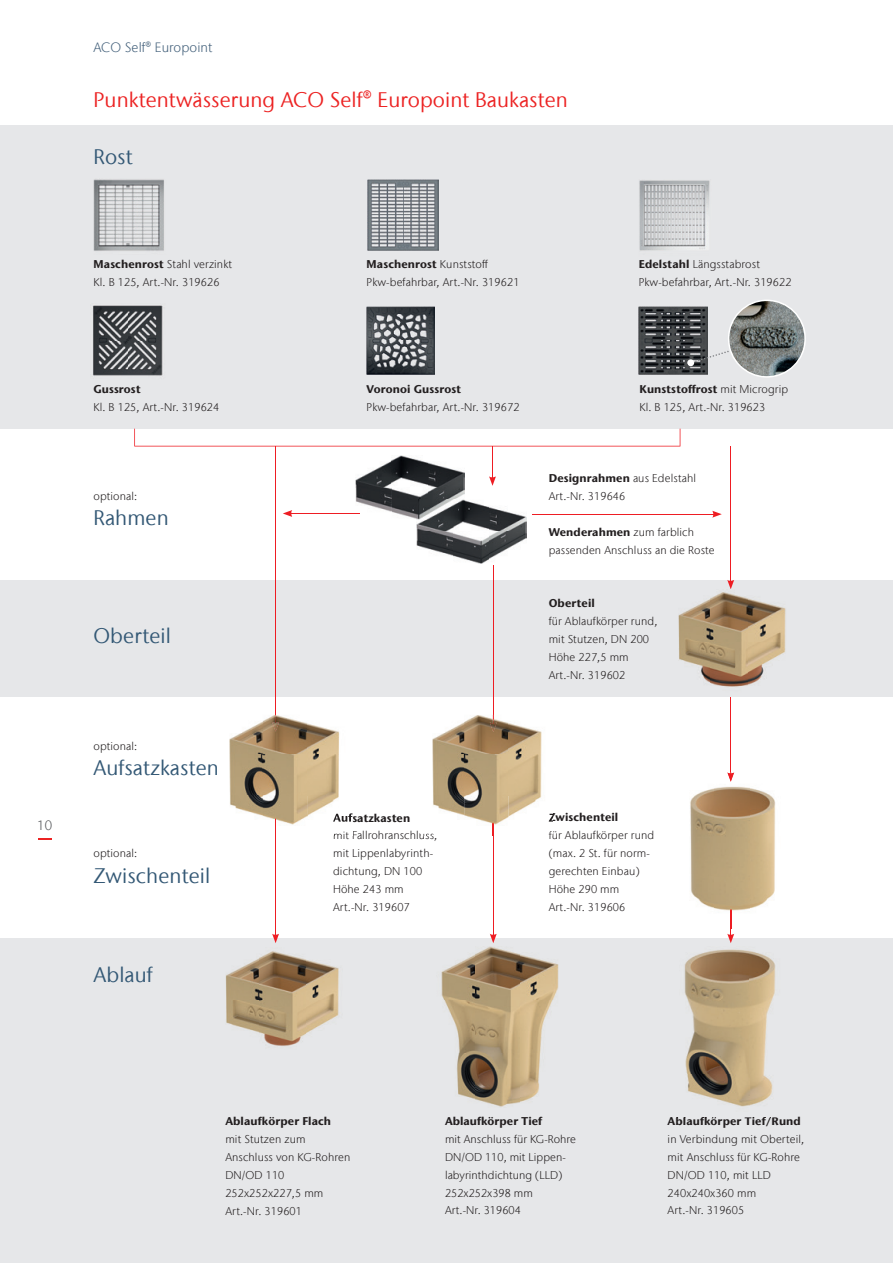
<style>
.page{position:relative;width:893px;height:1263px;background:#fff}
.page>*{position:absolute;margin:0;border:0;box-sizing:border-box;transform-origin:0 0}
.t1{font:21px "Stone Sans IIITC Com";letter-spacing:.005em;color:#335875}
.t2{font:21px "Stone Sans IIITC Com";letter-spacing:.005em;color:#ec2323}
.t3{font:300 13.5px "Stone Sans IIITC Com";letter-spacing:.005em;color:#44617b}
.t4{font:300 13.5px "Stone Sans IIITC Com";color:#545659}
.t5{font:300 11.25px/17.9px "Stone Sans IIITC Com";letter-spacing:.01em;color:#231f20}
.t6{font:700 11.25px "Stone Sans IIITC Com";letter-spacing:.01em;color:#231f20}
.s1{font-weight:700}
</style>
<div class="page">
<svg style="left:38px;top:838px;width:13px;height:1px"></svg>
<hr style="left:730px;top:692px;width:1px;height:83px;background:#ee1d23">
<div style="left:0;top:125px;width:893px;height:304px;background:#e6e7e9"></div>
<div style="left:0;top:580px;width:893px;height:117px;background:#e6e7e9"></div>
<div style="left:0;top:938px;width:893px;height:325px;background:#e6e7e9"></div>
<svg style="left:134px;top:429px;width:546px;height:17px"></svg>
<hr style="left:492px;top:446px;width:1px;height:33px;background:#ee1d23">
<svg style="left:489px;top:476px;width:7px;height:10px"></svg>
<hr style="left:730px;top:446px;width:1px;height:136px;background:#ee1d23">
<hr style="left:493px;top:566px;width:1px;height:159px;background:#ee1d23">
<hr style="left:730px;top:888px;width:1px;height:48px;background:#ee1d23">
<svg style="left:727px;top:934px;width:7px;height:9px"></svg>
<hr style="left:493px;top:808px;width:1px;height:128px;background:#ee1d23">
<svg style="left:490px;top:934px;width:7px;height:9px"></svg>
<hr style="left:275px;top:808px;width:1px;height:128px;background:#ee1d23">
<svg style="left:272px;top:934px;width:7px;height:9px"></svg>
<hr style="left:275px;top:446px;width:1px;height:278px;background:#ee1d23">
<hr style="left:290px;top:513px;width:69px;height:1px;background:#ee1d23">
<svg style="left:283px;top:510px;width:9px;height:7px"></svg>
<hr style="left:532px;top:514px;width:183px;height:1px;background:#ee1d23">
<svg style="left:712px;top:511px;width:10px;height:7px"></svg>
<img style="left:690px;top:772px;width:86px;height:157px">
<svg style="left:727px;top:772px;width:7px;height:10px"></svg>
<img style="left:730px;top:888px;width:1px;height:41px">
<img style="left:678px;top:592px;width:108px;height:95px">
<svg style="left:727px;top:580px;width:7px;height:9px"></svg>
<img style="left:432px;top:715px;width:117px;height:120px">
<img style="left:420px;top:831px;width:16px;height:4px">
<svg style="left:549px;top:813px;width:4px;height:9px"></svg>
<svg style="left:549px;top:831px;width:4px;height:4px"></svg>
<svg style="left:490px;top:715px;width:7px;height:17px"></svg>
<svg style="left:493px;top:808px;width:1px;height:27px"></svg>
<img style="left:229px;top:715px;width:111px;height:110px">
<img style="left:333px;top:813px;width:20px;height:9px">
<img style="left:334px;top:831px;width:15px;height:4px">
<svg style="left:275px;top:808px;width:1px;height:17px"></svg>
<svg style="left:272px;top:715px;width:7px;height:16px"></svg>
<img style="left:441px;top:947px;width:118px;height:160px">
<img style="left:676px;top:949px;width:102px;height:169px">
<img style="left:225px;top:951px;width:114px;height:95px">
<img style="left:93px;top:179px;width:71px;height:72px">
<img style="left:368px;top:180px;width:70px;height:70px">
<img style="left:366px;top:307px;width:68px;height:68px">
<img style="left:639px;top:307px;width:53px;height:68px">
<img style="left:639px;top:180px;width:71px;height:80px">
<img style="left:93px;top:305px;width:70px;height:71px">
<div style="left:687px;top:359px;width:7px;height:7px;background:#fff;border-radius:50%"></div>
<svg style="left:692px;top:300px;width:114px;height:78px"></svg>
<img style="left:355px;top:456px;width:110px;height:32px">
<img style="left:355px;top:488px;width:73px;height:31px">
<img style="left:428px;top:488px;width:37px;height:12px">
<img style="left:417px;top:519px;width:36px;height:37px">
<img style="left:453px;top:500px;width:73px;height:63px">
<img style="left:417px;top:500px;width:48px;height:19px">
<p class="t4" style="left:37px;top:816px;width:16px">10</p>
<p class="t3" style="left:93px;top:39px;width:121px">ACO Self® Europoint</p>
<h1 class="t2" style="left:94px;top:87px;width:476px">Punktentwässerung ACO Self® Europoint Baukasten</h1>
<h1 class="t1" style="left:94px;top:144px;width:41px">Rost</h1>
<p class="t5" style="left:94px;top:255px;width:140px"><span class="s1">Maschenrost</span> Stahl verzinkt<br>Kl. B 125, Art.-Nr. 319626</p>
<p class="t6" style="left:93px;top:382px;width:49px">Gussrost</p>
<p class="t5" style="left:93px;top:398px;width:127px">Kl. B 125, Art.-Nr. 319624</p>
<p class="t5" style="left:94px;top:487px;width:45px">optional:</p>
<h1 class="t1" style="left:94px;top:505px;width:77px">Rahmen</h1>
<h1 class="t1" style="left:94px;top:623px;width:79px">Oberteil</h1>
<p class="t5" style="left:94px;top:737px;width:45px">optional:</p>
<h1 class="t1" style="left:94px;top:755px;width:127px">Aufsatzkasten</h1>
<p class="t5" style="left:94px;top:844px;width:45px">optional:</p>
<h1 class="t1" style="left:94px;top:862px;width:118px">Zwischenteil</h1>
<h1 class="t1" style="left:94px;top:962px;width:61px">Ablauf</h1>
<p class="t5" style="left:367px;top:255px;width:154px"><span class="s1">Maschenrost</span> Kunststoff<br>Pkw-befahrbar, Art.-Nr. 319621</p>
<p class="t5" style="left:639px;top:255px;width:154px"><span class="s1">Edelstahl</span> Längsstabrost<br>Pkw-befahrbar, Art.-Nr. 319622</p>
<p class="t6" style="left:367px;top:382px;width:96px">Voronoi Gussrost</p>
<p class="t5" style="left:367px;top:398px;width:154px">Pkw-befahrbar, Art.-Nr. 319672</p>
<p class="t5" style="left:639px;top:380px;width:150px"><span class="s1">Kunststoffrost</span> mit Microgrip<br>Kl. B 125, Art.-Nr. 319623</p>
<p class="t5" style="left:549px;top:469px;width:149px"><span class="s1">Designrahmen</span> aus Edelstahl<br>Art.-Nr. 319646</p>
<p class="t5" style="left:549px;top:523px;width:168px"><span class="s1">Wenderahmen</span> zum farblich passenden Anschluss an die Roste</p>
<p class="t6" style="left:549px;top:596px;width:48px">Oberteil</p>
<p class="t5" style="left:549px;top:612px;width:110px">für Ablaufkörper rund, mit Stutzen, DN 200<br>Höhe 227,5 mm<br>Art.-Nr. 319602</p>
<p class="t6" style="left:333px;top:810px;width:79px">Aufsatzkasten</p>
<p class="t5" style="left:333px;top:826px;width:106px">mit Fallrohranschluss, mit Lippenlabyrinth&shy;dichtung, DN 100<br>Höhe 243 mm<br>Art.-Nr. 319607</p>
<p class="t6" style="left:549px;top:810px;width:71px">Zwischenteil</p>
<p class="t5" style="left:549px;top:826px;width:107px">für Ablaufkörper rund (max. 2 St. für norm&shy;gerechten Einbau)<br>Höhe 290 mm<br>Art.-Nr. 319606</p>
<p class="t6" style="left:225px;top:1114px;width:107px">Ablaufkörper Flach</p>
<p class="t5" style="left:225px;top:1130px;width:126px">mit Stutzen zum<br>Anschluss von KG-Rohren<br>DN/OD 110<br>252x252x227,5 mm<br>Art.-Nr. 319601</p>
<p class="t6" style="left:445px;top:1114px;width:99px">Ablaufkörper Tief</p>
<p class="t5" style="left:445px;top:1130px;width:132px">mit Anschluss für KG-Rohre<br>DN/OD 110, mit Lippen&shy;labyrinthdichtung (LLD)<br>252x252x398 mm<br>Art.-Nr. 319604</p>
<p class="t6" style="left:668px;top:1114px;width:135px">Ablaufkörper Tief/Rund</p>
<p class="t5" style="left:668px;top:1130px;width:138px">in Verbindung mit Oberteil, mit Anschluss für KG-Rohre<br>DN/OD 110, mit LLD<br>240x240x360 mm<br>Art.-Nr. 319605</p>
</div>
